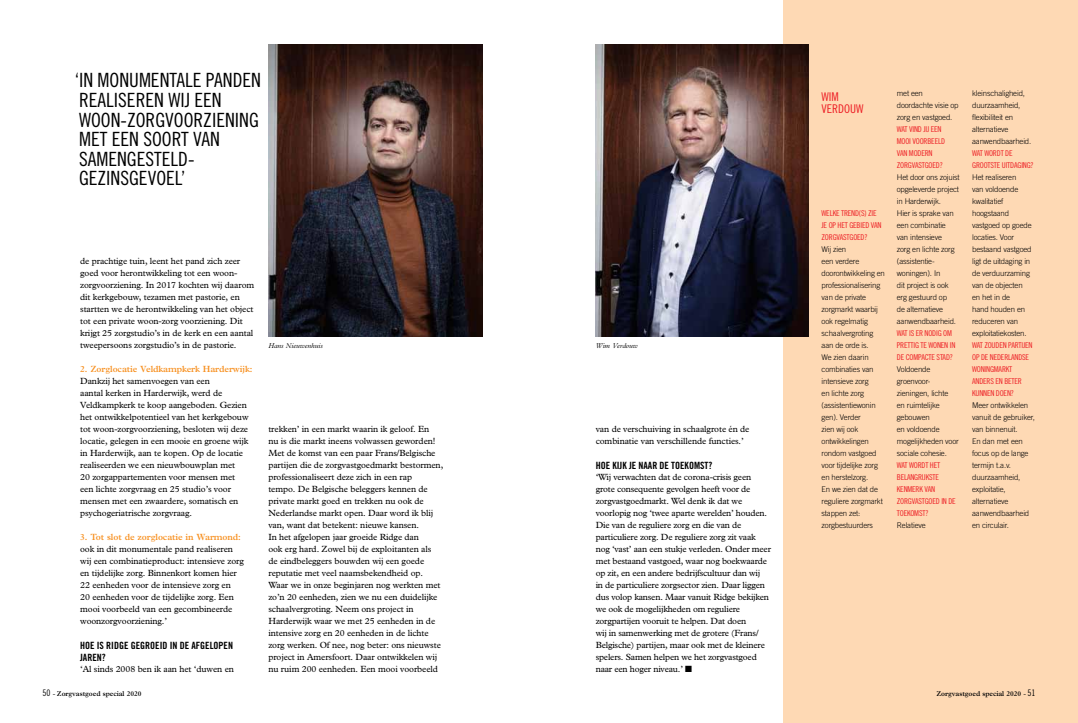
<style>
.page{position:relative;width:1078px;height:723px;background:#fff}
.page>*{position:absolute;margin:0;border:0;box-sizing:border-box;transform-origin:0 0}
.t1{font:19.6px/19.6px "Trade Gothic Cond Eighteen";color:#000}
.t2{font:12px/12px "Trade Gothic Cond Eighteen";color:#ed1d24}
.t3{font:10px/12px "Trade Gothic Bold Cond Twenty";color:#000}
.t4{font:9px/12px "M Plantin";letter-spacing:-.01em;color:#000}
.t5{font:600 9px "M Plantin";letter-spacing:-.01em;color:#f78f1e}
.t6{font:8px/12px "Trade Gothic Cond Eighteen";letter-spacing:-.02em;color:#ed1d24}
.t7{font:300 7.8px/12px "Trade Gothic";letter-spacing:-.02em;color:#000}
.t8{font:600 7px "M Plantin";letter-spacing:-.01em;color:#000}
.t9{font:italic 300 7px "M Plantin";color:#000}
.s1{font-family:"Trade Gothic Cond Eighteen";font-weight:400;font-size:9px}
.s2{font-weight:300}
</style>
<div class="page">
<img style="left:268px;top:45px;width:214px;height:291px">
<div style="left:783px;top:0;width:294px;height:723px;background:#fed9b4"></div>
<img style="left:595px;top:44px;width:213px;height:292px">
<h1 class="t1" style="left:75px;top:70px;width:188px">‘ IN MONUMENTALE PANDEN<br>REALISEREN WIJ EEN<br>WOON-ZORGVOORZIENING<br>MET EEN SOORT VAN<br>SAMENGESTELD-<br>GEZINSGEVOEL’</h1>
<p class="t4" style="left:80px;top:255px;width:175px">de prachtige tuin, leent het pand zich zeer goed voor herontwikkeling tot een woon&shy;zorgvoorziening. In 2017 kochten wij daarom dit kerkgebouw, tezamen met pastorie, en startten we de herontwikkeling van het object tot een private woon-zorg voorziening. Dit krijgt 25 zorgstudio’s in de kerk en een aantal tweepersoons zorgstudio’s in de pastorie.</p>
<p class="t5" style="left:80px;top:364px;width:174px">2. Zorglocatie Veldkampkerk Harderwijk:</p>
<p class="t4" style="left:80px;top:375px;width:170px">Dankzij het samenvoegen van een<br>aantal kerken in Harderwijk, werd de Veldkampkerk te koop aangeboden. Gezien het ontwikkelpotentieel van het kerkgebouw tot woon-zorgvoorziening, besloten wij deze locatie, gelegen in een mooie en groene wijk in Harderwijk, aan te kopen. Op de locatie realiseerden we een nieuwbouwplan met<br>20 zorgappartementen voor mensen met een lichte zorgvraag en 25 studio’s voor mensen met een zwaardere, somatisch en psychogeriatrische zorgvraag.</p>
<p class="t5" style="left:80px;top:532px;width:162px">3. Tot slot de zorglocatie in Warmond:</p>
<p class="t4" style="left:80px;top:543px;width:165px">ook in dit monumentale pand realiseren wij een combinatieproduct: intensieve zorg en tijdelijke zorg. Binnenkort komen hier 22 eenheden voor de intensieve zorg en<br>20 eenheden voor de tijdelijke zorg. Een mooi voorbeeld van een gecombineerde woonzorgvoorziening.’</p>
<p class="t3" style="left:80px;top:639px;width:154px">HOE IS RIDGE GEGROEID IN DE AFGELOPEN<br>JAREN?</p>
<p class="t4" style="left:80px;top:663px;width:155px">‘Al sinds 2008 ben ik aan het ‘duwen en</p>
<p class="t9" style="left:268px;top:342px;width:56px">Hans Nieuwenhuis</p>
<p class="t9" style="left:595px;top:342px;width:43px">Wim Verdouw</p>
<p class="t4" style="left:268px;top:423px;width:176px">trekken’ in een markt waarin ik geloof. En<br>nu is die markt ineens volwassen geworden!<br>Met de komst van een paar Frans/Belgische partijen die de zorgvastgoedmarkt bestormen, professionaliseert deze zich in een rap<br>tempo. De Belgische beleggers kennen de private markt goed en trekken nu ook de Nederlandse markt open. Daar word ik blij van, want dat betekent: nieuwe kansen.<br>In het afgelopen jaar groeide Ridge dan<br>ook erg hard. Zowel bij de exploitanten als<br>de eindbeleggers bouwden wij een goede reputatie met veel naamsbekendheid op.<br>Waar we in onze beginjaren nog werkten met zo’n 20 eenheden, zien we nu een duidelijke schaalvergroting. Neem ons project in Harderwijk waar we met 25 eenheden in de intensive zorg en 20 eenheden in de lichte zorg werken. Of nee, nog beter: ons nieuwste project in Amersfoort. Daar ontwikkelen wij nu ruim 200 eenheden. Een mooi voorbeeld</p>
<p class="t4" style="left:595px;top:423px;width:155px">van de verschuiving in schaalgrote én de combinatie van verschillende functies.’</p>
<p class="t3" style="left:595px;top:459px;width:118px">HOE KIJK JE NAAR DE TOEKOMST?</p>
<p class="t4" style="left:595px;top:471px;width:177px">‘Wij verwachten dat de corona-crisis geen grote consequente gevolgen heeft voor de zorgvastgoedmarkt. Wel denk ik dat we voorlopig nog ‘twee aparte werelden’ houden.<br>Die van de reguliere zorg en die van de particuliere zorg. De reguliere zorg zit vaak nog ‘vast’ aan een stukje verleden. Onder meer met bestaand vastgoed, waar nog boekwaarde op zit, en een andere bedrijfscultuur dan wij<br>in de particuliere zorgsector zien. Daar liggen dus volop kansen. Maar vanuit Ridge bekijken we ook de mogelijkheden om reguliere zorgpartijen vooruit te helpen. Dat doen<br>wij in samenwerking met de grotere (Frans/ Belgische) partijen, maar ook met de kleinere spelers. Samen helpen we het zorgvastgoed naar een hoger niveau.’ ■</p>
<h2 class="t2" style="left:821px;top:91px;width:43px">WIM<br>VERDOUW</h2>
<p class="t6" style="left:821px;top:207px;width:61px">WELKE TREND(S) ZIE<br>JE OP HET GEBIED VAN<br>ZORGVASTGOED?</p>
<p class="t7" style="left:821px;top:243px;width:65px">Wij zien<br>een verdere doorontwikkeling en professionalisering van de private zorgmarkt waarbij ook regelmatig schaalvergroting aan de orde is.<br>We zien daarin combinaties van intensieve zorg<br>en lichte zorg (assistentiewonin gen). Verder<br>zien wij ook ontwikkelingen rondom vastgoed voor tijdelijke zorg en herstelzorg.<br>En we zien dat de reguliere zorgmarkt stappen zet: zorgbestuurders</p>
<p class="t7" style="left:896px;top:87px;width:63px">met een doordachte visie op zorg en vastgoed.</p>
<p class="t6" style="left:896px;top:123px;width:50px">WAT VIND JIJ EEN<br>MOOI VOORBEELD<br>VAN MODERN<br>ZORGVASTGOED?</p>
<p class="t7" style="left:896px;top:171px;width:64px">Het door ons zojuist opgeleverde project in Harderwijk.<br>Hier is sprake van een combinatie<br>van intensieve<br>zorg en lichte zorg (assistentie&shy;woningen). In<br>dit project is ook erg gestuurd op<br>de alternatieve aanwendbaarheid.</p>
<p class="t6" style="left:896px;top:327px;width:60px">WAT IS ER NODIG OM<br>PRETTIG TE WONEN IN<br>DE COMPACTE STAD?</p>
<p class="t7" style="left:896px;top:363px;width:63px">Voldoende groenvoor&shy;zieningen, lichte<br>en ruimtelijke gebouwen<br>en voldoende mogelijkheden voor sociale cohesie.</p>
<p class="t6" style="left:896px;top:459px;width:60px">WAT WORDT HET<br>BELANGRIJKSTE<br>KENMERK VAN<br>ZORGVASTGOED IN DE<br>TOEKOMST?</p>
<p class="t7" style="left:896px;top:519px;width:30px">Relatieve</p>
<p class="t7" style="left:971px;top:87px;width:61px">kleinschaligheid, duurzaamheid, flexibiliteit en alternatieve aanwendbaarheid.</p>
<p class="t6" style="left:971px;top:147px;width:63px">WAT WORDT DE<br>GROOTSTE UITDAGING?</p>
<p class="t7" style="left:971px;top:171px;width:61px">Het realiseren<br>van voldoende kwalitatief hoogstaand vastgoed op goede locaties. Voor bestaand vastgoed ligt de uitdaging in de verduurzaming van de objecten en het in de<br>hand houden en reduceren van exploitatiekosten.</p>
<p class="t6" style="left:971px;top:339px;width:62px">WAT ZOUDEN PARTIJEN<br>OP DE NEDERLANDSE<br>WONINGMARKT<br>ANDERS EN BETER<br>KUNNEN DOEN?</p>
<p class="t7" style="left:971px;top:399px;width:64px">Meer ontwikkelen vanuit de gebruiker, van binnenuit.<br>En dan met een focus op de lange termijn t.a.v. duurzaamheid, exploitatie, alternatieve aanwendbaarheid en circulair.</p>
<p class="t8" style="left:43px;top:689px;width:100px"><span class="s1">50</span> <span class="s2">-</span> Zorgvastgoed special 2020</p>
<p class="t8" style="left:936px;top:689px;width:100px">Zorgvastgoed special 2020 <span class="s2">-</span> <span class="s1">51</span></p>
</div>
